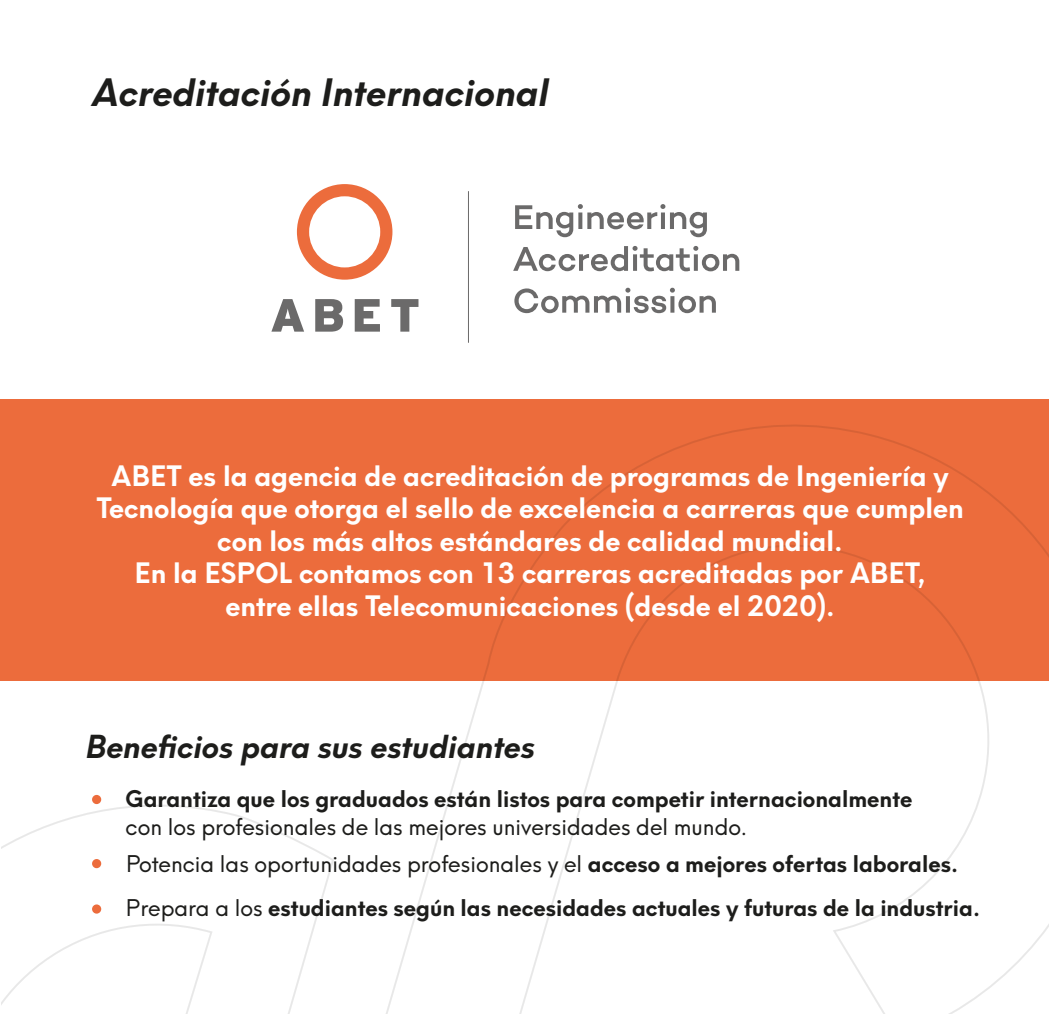
<style>
.page{position:relative;width:1049px;height:1014px;background:#fff}
.page>*{position:absolute;margin:0;border:0;box-sizing:border-box;transform-origin:0 0}
.t1{font:italic 700 37px "Neue Hans Kendrick";color:#1d1d1b}
.t2{font:italic 700 31px "Neue Hans Kendrick";color:#1d1d1b}
.t3{font:700 27.5px/32.5px "Neue Hans Kendrick";color:#fff;text-align:center}
.t4{font:700 22.5px "Neue Hans Kendrick";color:#1d1d1b}
.t5{font:22.5px/37.2px "Neue Hans Kendrick";color:#1d1d1b}
.s1{font-weight:700}
.s2{font-weight:400}
</style>
<div class="page">
<svg style="left:1px;top:680px;width:1047px;height:333px"></svg>
<svg style="left:92px;top:794px;width:9px;height:10px"></svg>
<div style="left:92px;top:859px;width:9px;height:9px;background:#ec6c3c;border-radius:50%"></div>
<div style="left:92px;top:904px;width:9px;height:9px;background:#ec6c3c;border-radius:50%"></div>
<hr style="left:468px;top:191px;width:1px;height:152px;background:#6b6a6a">
<svg style="left:271px;top:299px;width:33px;height:32px"></svg>
<svg style="left:315px;top:299px;width:28px;height:32px"></svg>
<svg style="left:355px;top:299px;width:25px;height:32px"></svg>
<svg style="left:391px;top:299px;width:27px;height:32px"></svg>
<svg style="left:297px;top:184px;width:95px;height:95px"></svg>
<svg style="left:515px;top:204px;width:192px;height:33px"></svg>
<svg style="left:513px;top:246px;width:226px;height:25px"></svg>
<svg style="left:514px;top:288px;width:202px;height:25px"></svg>
<div style="left:0;top:399px;width:1049px;height:281px;background:#ec6c3c"></div>
<h1 class="t1" style="left:92px;top:58px;width:458px">Acreditación Internacional</h1>
<p class="t3" style="left:96px;top:455px;width:869px">ABET es la agencia de acreditación de programas de Ingeniería y Tecnología que otorga el sello de excelencia a carreras que cumplen con los más altos estándares de calidad mundial.<br>En la ESPOL contamos con 13 carreras acreditadas por ABET,<br>entre ellas Telecomunicaciones (desde el 2020).</p>
<p class="t2" style="left:85px;top:717px;width:451px">Beneficios para sus estudiantes</p>
<p class="t4" style="left:126px;top:778px;width:788px">Garantiza que los graduados están listos para competir internacionalmente</p>
<p class="t5" style="left:126px;top:805px;width:834px">con los profesionales de las mejores universidades del mundo.<br>Potencia las oportunidades profesionales y el <span class="s1">acceso a mejores ofertas laborales.</span></p>
<p class="t4" style="left:126px;top:887px;width:856px"><span class="s2">Prepara a los</span> estudiantes según las necesidades actuales y futuras de la industria.</p>
</div>
